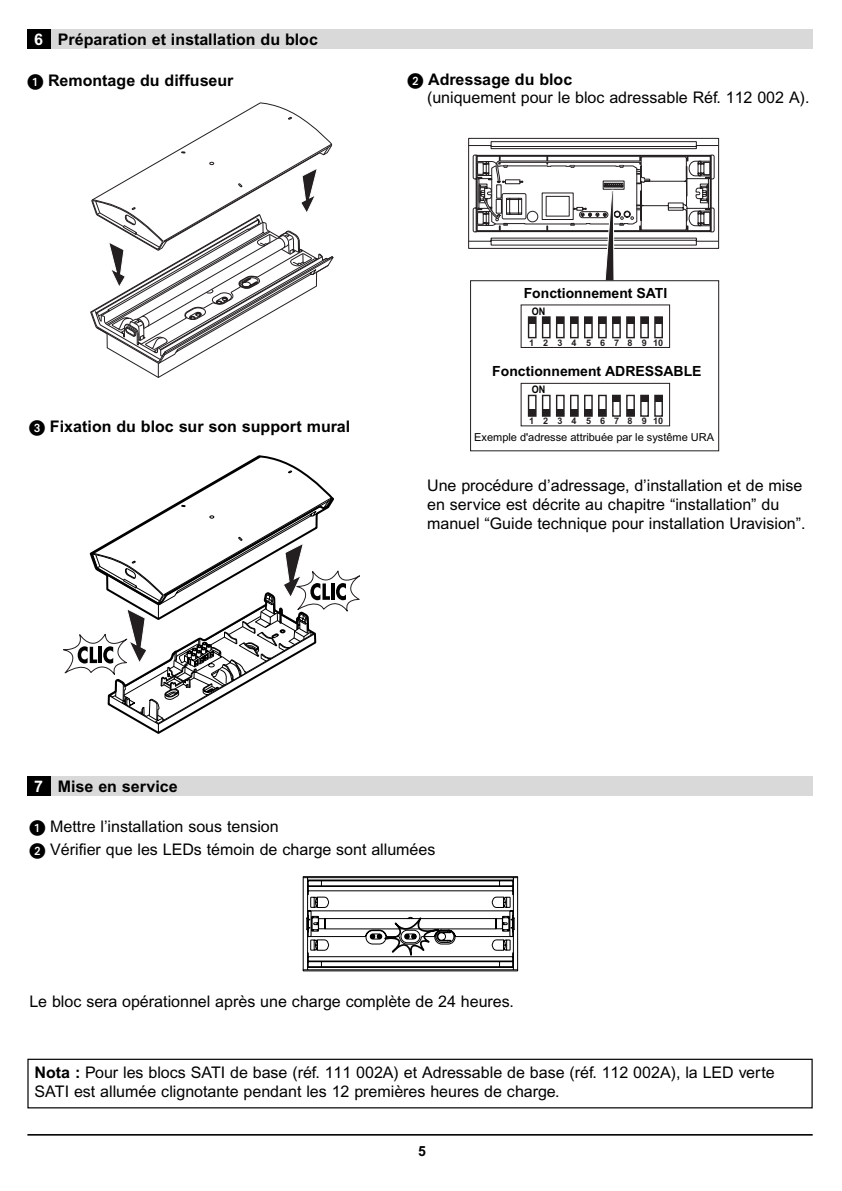
<style>
.page{position:relative;width:842px;height:1191px;background:#fff}
.page>*{position:absolute;margin:0;border:0;box-sizing:border-box;transform-origin:0 0}
.t1{font:16px/19.2px "Arial";color:#000}
.t2{font:700 16px "Arial";color:#000}
.t3{font:700 14px "Arial";color:#000}
.t4{font:11px "Arial";color:#000}
.t5{font:700 10.4px "Arial";color:#000;scale:.87 1}
.t6{font:700 9px "Arial";letter-spacing:.99em;color:#231f20}
.s1{color:#fff}
.s2{font-family:"European Pi One"}
.s3{font-weight:700}
</style>
<div class="page">
<hr style="left:27px;top:1134px;width:786px;height:1px;background:#000">
<div style="left:27px;top:776px;width:30px;height:20px;background:#000"></div>
<div style="left:51px;top:776px;width:762px;height:20px;background:#d9d9d9"></div>
<div style="left:303px;top:876px;width:215px;height:95px;border:1px solid #000"></div>
<svg style="left:303px;top:877px;width:215px;height:93px"></svg>
<div style="left:27px;top:1058px;width:786px;height:50px;border:1px solid #000"></div>
<div style="left:27px;top:29px;width:30px;height:20px;background:#000"></div>
<div style="left:51px;top:29px;width:762px;height:20px;background:#d9d9d9"></div>
<svg style="left:63px;top:455px;width:297px;height:278px"></svg>
<svg style="left:527px;top:316px;width:136px;height:23px"></svg>
<div style="left:521px;top:304px;width:149px;height:44px;border:1px solid #231f20"></div>
<svg style="left:527px;top:394px;width:136px;height:23px"></svg>
<div style="left:521px;top:383px;width:149px;height:43px;border:1px solid #231f20"></div>
<svg style="left:468px;top:141px;width:251px;height:139px"></svg>
<div style="left:470px;top:280px;width:249px;height:171px;border:1px solid #231f20"></div>
<svg style="left:90px;top:102px;width:243px;height:276px"></svg>
<p class="t2" style="left:34px;top:34px;width:285px"><span class="s1">6</span> Préparation et installation du bloc</p>
<p class="t2" style="left:48px;top:74px;width:187px">Remontage du diffuseur</p>
<p class="t1" style="left:427px;top:72px;width:384px;line-height:17.8px;text-indent:-20px"><span class="s2">-</span> <span class="s3">Adressage du bloc<br></span>(uniquement pour le bloc adressable Réf. 112 002 A).</p>
<p class="t3" style="left:524px;top:287px;width:145px">Fonctionnement SATI</p>
<p class="t2" style="left:50px;top:421px;width:302px">Fixation du bloc sur son support mural</p>
<p class="t5" style="left:532px;top:307px;width:17px">ON</p>
<p class="t6" style="left:529px;top:339px;width:135px">12345678910</p>
<p class="t5" style="left:532px;top:386px;width:17px">ON</p>
<p class="t6" style="left:529px;top:418px;width:135px">12345678910</p>
<p class="t3" style="left:492px;top:366px;width:211px">Fonctionnement ADRESSABLE</p>
<p class="t4" style="left:474px;top:433px;width:241px">Exemple d'adresse attribuée par le systême URA</p>
<p class="t1" style="left:427px;top:477px;width:380px">Une procédure d’adressage, d’installation et de mise en service est décrite au chapitre “installation” du manuel “Guide technique pour installation Uravision”.</p>
<p class="t2" style="left:34px;top:780px;width:145px"><span class="s1">7</span> Mise en service</p>
<p class="t1" style="left:50px;top:818px;width:230px">Mettre l’installation sous tension</p>
<p class="t1" style="left:29px;top:841px;width:407px"><span class="s2">-</span> Vérifier que les LEDs témoin de charge sont allumées</p>
<p class="t1" style="left:29px;top:993px;width:486px">Le bloc sera opérationnel après une charge complète de 24 heures.</p>
<p class="t1" style="left:35px;top:1064px;width:741px"><span class="s3">Nota :</span> Pour les blocs SATI de base (réf. 111 002A) et Adressable de base (réf. 112 002A), la LED verte<br>SATI est allumée clignotante pendant les 12 premières heures de charge.</p>
<p class="t3" style="left:418px;top:1146px;width:9px">5</p>
</div>
